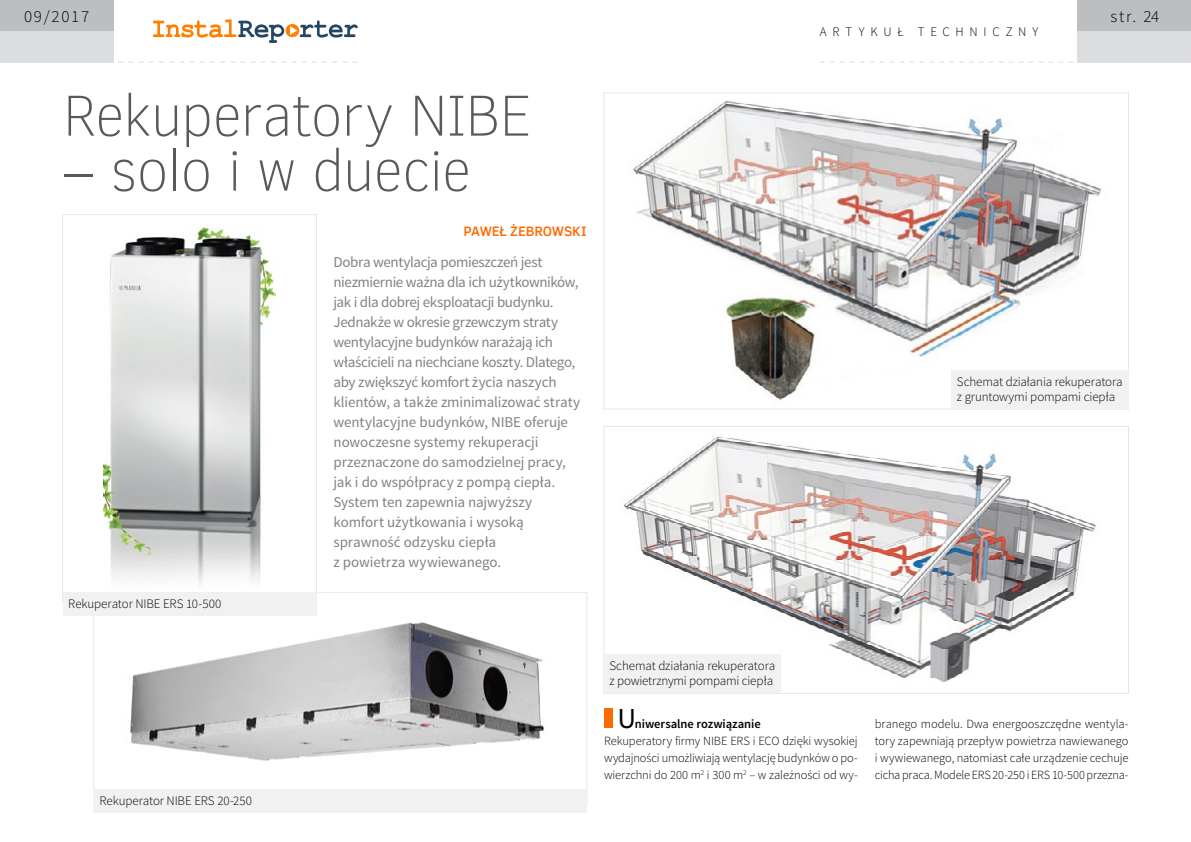
<style>
.page{position:relative;width:1191px;height:842px;background:#fff}
.page>*{position:absolute;margin:0;border:0;box-sizing:border-box;transform-origin:0 0}
.t1{font:100 59px "Clear Sans";letter-spacing:-.025em;color:#58595b}
.t2{font:29px "Source Sans Pro";color:#000}
.t3{font:300 17px "Source Sans Pro";letter-spacing:.1em;color:#000}
.t4{font:15px/20px "Source Sans Pro";letter-spacing:-.015em;color:#808285}
.t5{font:500 14px "Clear Sans";letter-spacing:-.01em;color:#ff6a00}
.t6{font:300 13px/15px "Source Sans Pro";letter-spacing:-.01em;color:#000}
.t7{font:300 13px "Source Sans Pro";letter-spacing:.44em;color:#000}
.t8{font:300 12.5px/17px "Source Sans Pro";letter-spacing:-.01em;color:#000;text-align:justify}
.t9{font:600 12.5px "Source Sans Pro";letter-spacing:-.005em;color:#000}
</style>
<div class="page">
<div style="left:1077px;top:0;width:114px;height:31px;background:#bcbec0"></div>
<div style="left:1077px;top:31px;width:114px;height:31px;background:#dcddde"></div>
<svg style="left:153px;top:20px;width:204px;height:23px"></svg>
<div style="left:0;top:0;width:113px;height:31px;background:#bcbec0"></div>
<div style="left:0;top:31px;width:113px;height:31px;background:#dcddde"></div>
<svg style="left:108px;top:62px;width:249px;height:1px"></svg>
<svg style="left:820px;top:62px;width:263px;height:1px"></svg>
<div style="left:604px;top:708px;width:8px;height:20px;background:#ff6a00"></div>
<img style="left:130px;top:594px;width:414px;height:167px">
<div style="left:94px;top:789px;width:493px;height:24px;background:#f1f1f2"></div>
<img style="left:633px;top:100px;width:468px;height:300px">
<img style="left:624px;top:436px;width:472px;height:246px">
<div style="left:951px;top:370px;width:177px;height:39px;background:#f1f1f2"></div>
<div style="left:604px;top:654px;width:177px;height:39px;background:#f1f1f2"></div>
<img style="left:104px;top:226px;width:171px;height:358px">
<div style="left:62px;top:214px;width:254px;height:387px;border:1px solid #e6e7e8"></div>
<div style="left:63px;top:592px;width:253px;height:24px;background:#f1f1f2"></div>
<p class="t3" style="left:24px;top:6px;width:67px">09/2017</p>
<p class="t3" style="left:1110px;top:6px;width:50px">str. 24</p>
<p class="t7" style="left:820px;top:24px;width:220px">artykuł techniczny</p>
<h1 class="t1" style="left:62px;top:77px;width:471px">Rekuperatory NIBE</h1>
<h1 class="t1" style="left:62px;top:131px;width:410px">– solo i w duecie</h1>
<p class="t5" style="left:463px;top:222px;width:125px">PAWEŁ ŻEBROWSKI</p>
<p class="t6" style="left:68px;top:596px;width:155px">Rekuperator NIBE ERS 10-500</p>
<p class="t4" style="left:333px;top:253px;width:248px">Dobra wentylacja pomieszczeń jest niezmiernie ważna dla ich użytkowników, jak i dla dobrej eksploatacji budynku.<br>Jednakże w okresie grzewczym straty wentylacyjne budynków narażają ich właścicieli na niechciane koszty. Dlatego, aby zwiększyć komfort życia naszych klientów, a także zminimalizować straty wentylacyjne budynków, NIBE oferuje nowoczesne systemy rekuperacji przeznaczone do samodzielnej pracy, jak i do współpracy z pompą ciepła.<br>System ten zapewnia najwyższy komfort użytkowania i wysoką sprawność odzysku ciepła<br>z powietrza wywiewanego.</p>
<p class="t6" style="left:956px;top:374px;width:167px">Schemat działania rekuperatora z gruntowymi pompami ciepła</p>
<p class="t6" style="left:99px;top:793px;width:154px">Rekuperator NIBE ERS 20-250</p>
<p class="t6" style="left:609px;top:658px;width:167px">Schemat działania rekuperatora z powietrznymi pompami ciepła</p>
<h2 class="t2" style="left:617px;top:701px;width:20px">U</h2>
<p class="t9" style="left:635px;top:716px;width:127px">niwersalne rozwiązanie</p>
<p class="t8" style="left:604px;top:733px;width:255px">Rekuperatory firmy NIBE ERS i ECO dzięki wysokiej wydajności umożliwiają wentylację budynków o po&shy;wierzchni do 200 m<sup>2</sup> i 300 m<sup>2</sup> – w zależności od wy-</p>
<p class="t8" style="left:874px;top:716px;width:255px">branego modelu. Dwa energooszczędne wentyla&shy;tory zapewniają przepływ powietrza nawiewanego i wywiewanego, natomiast całe urządzenie cechuje cicha praca. Modele ERS 20-250 i ERS 10-500 przezna-</p>
</div>
